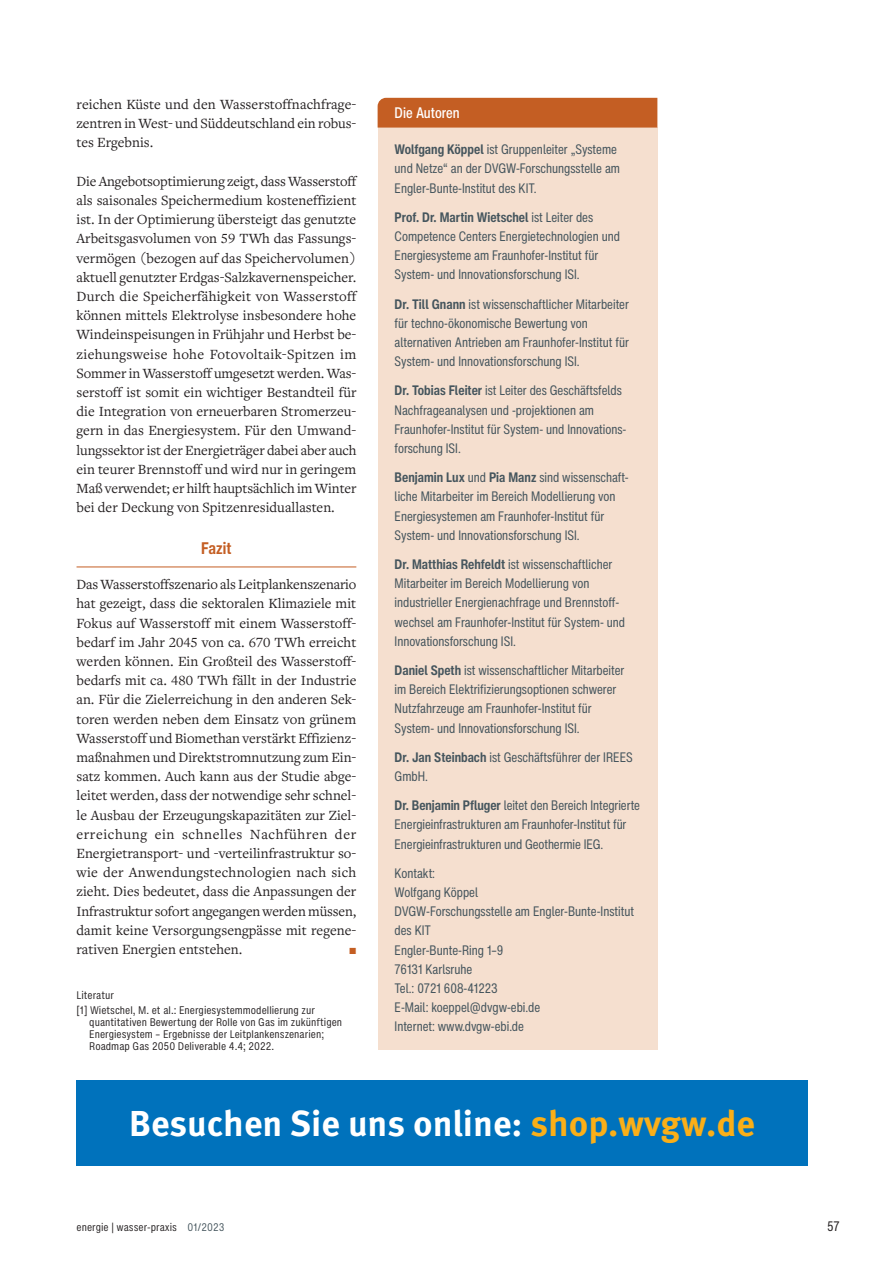
<style>
.page{position:relative;width:893px;height:1263px;background:#fff}
.page>*{position:absolute;margin:0;border:0;box-sizing:border-box;transform-origin:0 0}
.t1{font:700 36px "Meta OT";color:#fff}
.t2{font:700 condensed 16.5px "Helvetica Now Text";color:#c45e23}
.t3{font:500 condensed 15px "Helvetica Now Text";color:#fff}
.t4{font:14.7px/19.2px "Freight Text Pro";color:#231f20;text-align:justify}
.t5{font:14.7px "Freight Text Pro";color:#c45e23}
.t6{font:condensed 13.5px/19.2px "Helvetica Now Text";color:#45555d}
.t7{font:condensed 13.5px "Helvetica Now Text";color:#231f20}
.t8{font:condensed 10.5px/12px "Helvetica Now Micro";color:#231f20}
.s1{font-weight:700}
.s2{color:#faaf18}
.s3{color:#45555d}
</style>
<div class="page">
<hr style="left:77px;top:567px;width:279px;height:1px;background:#c45e23">
<div style="left:378px;top:128px;width:279px;height:922px;background:#f5dfcf"></div>
<div style="left:378px;top:98px;width:279px;height:30px;background:#c45e23"></div>
<div style="left:77px;top:1080px;width:731px;height:85px;background:#0072bc"></div>
<p class="t4" style="left:77px;top:94px;width:281px">reichen Küste und den Wasserstoffnachfrage&shy;zentren in West- und Süddeutschland ein robus&shy;tes Ergebnis.</p>
<p class="t4" style="left:77px;top:171px;width:281px">Die Angebotsoptimierung zeigt, dass Wasserstoff als saisonales Speichermedium kosteneffizient ist. In der Optimierung übersteigt das genutzte Arbeitsgasvolumen von 59 TWh das Fassungs&shy;vermögen (bezogen auf das Speichervolumen) aktuell genutzter Erdgas-Salzkavernenspeicher.<br>Durch die Speicherfähigkeit von Wasserstoff können mittels Elektrolyse insbesondere hohe Windeinspeisungen in Frühjahr und Herbst be&shy;ziehungsweise hohe Fotovoltaik-Spitzen im Sommer in Wasserstoff umgesetzt werden. Was&shy;serstoff ist somit ein wichtiger Bestandteil für die Integration von erneuerbaren Stromerzeu&shy;gern in das Energiesystem. Für den Umwand&shy;lungssektor ist der Energieträger dabei aber auch ein teurer Brennstoff und wird nur in geringem Maß verwendet; er hilft hauptsächlich im Winter bei der Deckung von Spitzenresiduallasten.</p>
<p class="t2" style="left:201px;top:537px;width:32px">Fazit</p>
<p class="t4" style="left:77px;top:574px;width:281px">Das Wasserstoffszenario als Leitplankenszenario hat gezeigt, dass die sektoralen Klimaziele mit Fokus auf Wasserstoff mit einem Wasserstoff&shy;bedarf im Jahr 2045 von ca. 670 TWh erreicht werden können. Ein Großteil des Wasserstoff&shy;bedarfs mit ca. 480 TWh fällt in der Industrie an. Für die Zielerreichung in den anderen Sek&shy;toren werden neben dem Einsatz von grünem Wasserstoff und Biomethan verstärkt Effizienz&shy;maßnahmen und Direktstromnutzung zum Ein&shy;satz kommen. Auch kann aus der Studie abge&shy;leitet werden, dass der notwendige sehr schnel&shy;le Ausbau der Erzeugungskapazitäten zur Ziel&shy;erreichung ein schnelles Nachführen der Energietransport- und -verteilinfrastruktur so&shy;wie der Anwendungstechnologien nach sich zieht. Dies bedeutet, dass die Anpassungen der Infrastruktur sofort angegangen werden müssen, damit keine Versorgungsengpässe mit regene&shy;rativen Energien entstehen.</p>
<p class="t5" style="left:349px;top:939px;width:9px">P</p>
<p class="t8" style="left:77px;top:987px;width:240px;line-height:15px">Literatur<br>[1] Wietschel, M. et al.: Energiesystemmodellierung zur</p>
<p class="t8" style="left:89px;top:1016px;width:254px">quantitativen Bewertung der Rolle von Gas im zukünftigen<br>Energiesystem – Ergebnisse der Leitplankenszenarien;<br>Roadmap Gas 2050 Deliverable 4.4; 2022.</p>
<p class="t3" style="left:395px;top:103px;width:67px">Die Autoren</p>
<p class="t6" style="left:395px;top:140px;width:227px"><span class="s1">Wolfgang Köppel</span> ist Gruppenleiter „Systeme und Netze“ an der DVGW-Forschungsstelle am<br>Engler-Bunte-Institut des KIT.</p>
<p class="t6" style="left:395px;top:207px;width:227px"><span class="s1">Prof. Dr. Martin Wietschel</span> ist Leiter des Competence Centers Energietechnologien und Energiesysteme am Fraunhofer-Institut für System- und Innovationsforschung ISI.</p>
<p class="t6" style="left:395px;top:294px;width:236px"><span class="s1">Dr. Till Gnann</span> ist wissenschaftlicher Mitarbeiter für techno-ökonomische Bewertung von alternativen Antrieben am Fraunhofer-Institut für System- und Innovationsforschung ISI.</p>
<p class="t6" style="left:395px;top:381px;width:233px"><span class="s1">Dr. Tobias Fleiter</span> ist Leiter des Geschäftsfelds Nachfrageanalysen und -projektionen am Fraunhofer-Institut für System- und Innovations&shy;forschung ISI.</p>
<p class="t6" style="left:395px;top:468px;width:236px"><span class="s1">Benjamin Lux</span> und <span class="s1">Pia Manz</span> sind wissenschaft&shy;liche Mitarbeiter im Bereich Modellierung von Energiesystemen am Fraunhofer-Institut für System- und Innovationsforschung ISI.</p>
<p class="t6" style="left:395px;top:554px;width:232px"><span class="s1">Dr. Matthias Rehfeldt</span> ist wissenschaftlicher Mitarbeiter im Bereich Modellierung von industrieller Energienachfrage und Brennstoff&shy;wechsel am Fraunhofer-Institut für System- und Innovationsforschung ISI.</p>
<p class="t6" style="left:395px;top:660px;width:231px"><span class="s1">Daniel Speth</span> ist wissenschaftlicher Mitarbeiter im Bereich Elektrifizierungsoptionen schwerer Nutzfahrzeuge am Fraunhofer-Institut für System- und Innovationsforschung ISI.</p>
<p class="t6" style="left:395px;top:747px;width:240px"><span class="s1">Dr. Jan Steinbach</span> ist Geschäftsführer der IREES<br>GmbH.</p>
<p class="t6" style="left:395px;top:796px;width:247px"><span class="s1">Dr. Benjamin Pfluger</span> leitet den Bereich Integrierte<br>Energieinfrastrukturen am Fraunhofer-Institut für<br>Energieinfrastrukturen und Geothermie IEG.</p>
<p class="t6" style="left:395px;top:863px;width:241px">Kontakt:<br>Wolfgang Köppel<br>DVGW-Forschungsstelle am Engler-Bunte-Institut des KIT<br>Engler-Bunte-Ring 1–9<br>76131 Karlsruhe<br>Tel.: 0721 608-41223<br>E-Mail: koeppel@dvgw-ebi.de<br>Internet: www.dvgw-ebi.de</p>
<h1 class="t1" style="left:129px;top:1102px;width:627px">Besuchen Sie uns online: <span class="s2">shop.wvgw.de</span></h1>
<p class="t8" style="left:77px;top:1221px;width:150px">energie | wasser-praxis <span class="s3">01/2023</span></p>
<p class="t7" style="left:827px;top:1217px;width:14px">57</p>
</div>
